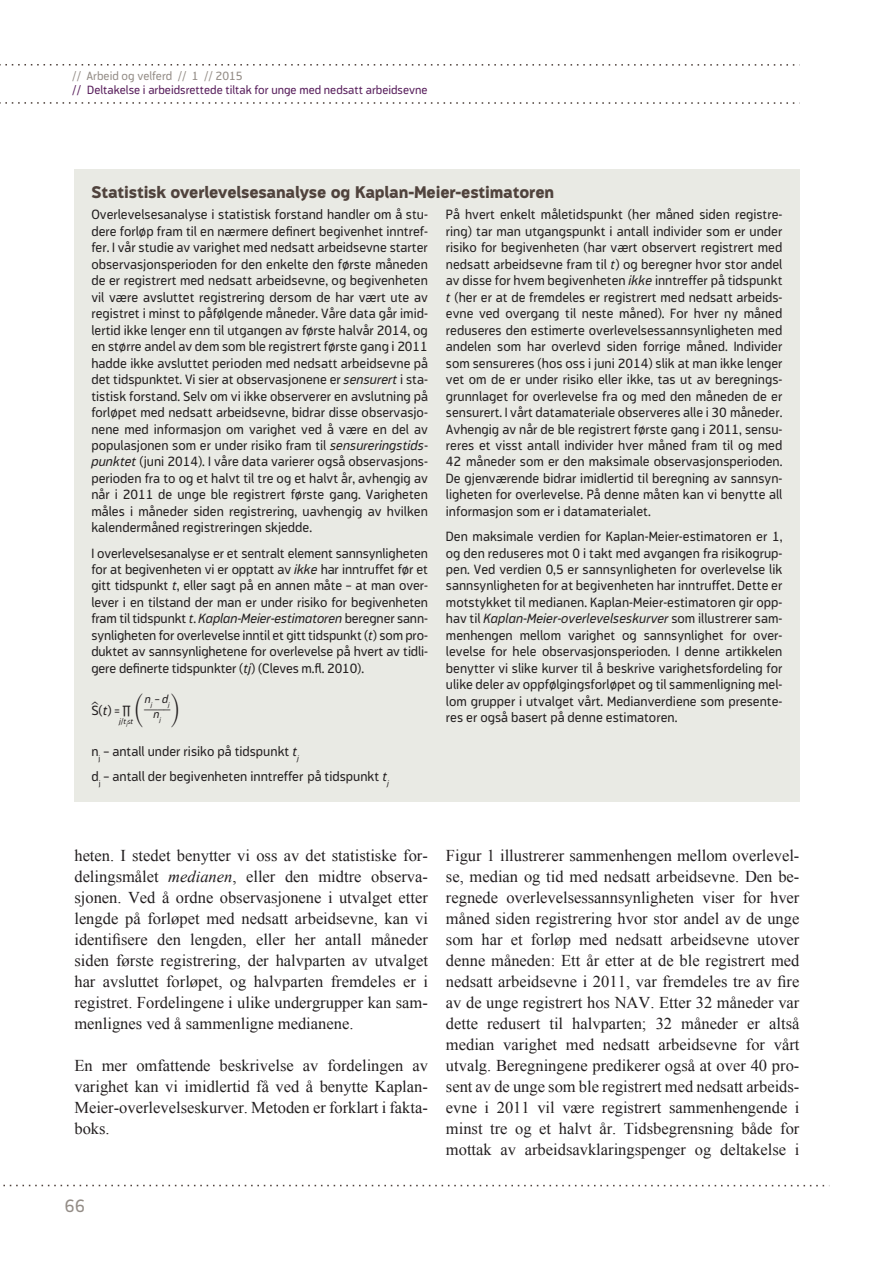
<style>
.page{position:relative;width:893px;height:1263px;background:#fff}
.page>*{position:absolute;margin:0;border:0;box-sizing:border-box;transform-origin:0 0}
.t1{font:18px "Modus";color:#948d87}
.t2{font:16.5px/21px "Times New Roman";color:#231f20;text-align:justify}
.t3{font:800 16.5px "Modus";letter-spacing:-.01em;color:#50433d}
.t4{font:13.95px "STIX Size Three Sym";color:#231f20}
.t5{font:13.5px/16.5px "Modus";color:#231f20;text-align:justify}
.t6{font:12px "Modus";color:#561c5a}
.t7{font:12px "Modus";color:#948d87}
.t8{font:11.55px/9px "Modus";color:#231f20;scale:1.07 1}
.t9{font:italic 11.55px "Modus";color:#231f20}
.t10{font:italic 7.8px "Modus";color:#231f20}
.s1{font-style:italic}
.s2{font-style:normal}
.s3{font-family:"STIX Size Three Sym";font-size:13.95px}
</style>
<div class="page">
<svg style="left:0;top:64px;width:795px;height:2px"></svg>
<svg style="left:0;top:102px;width:795px;height:2px"></svg>
<svg style="left:3px;top:1185px;width:822px;height:1px"></svg>
<div style="left:74px;top:169px;width:725px;height:633px;background:#e9eae4"></div>
<p class="t7" style="left:72px;top:69px;width:172px">// Arbeid og velferd // 1 // 2015</p>
<p class="t6" style="left:72px;top:83px;width:357px">// Deltakelse i arbeidsrettede tiltak for unge med nedsatt arbeidsevne</p>
<p class="t3" style="left:91px;top:183px;width:464px">Statistisk overlevelsesanalyse og Kaplan-Meier-estimatoren</p>
<p class="t5" style="left:91px;top:206px;width:338px">Overlevelsesanalyse i statistisk forstand handler om å stu&shy;dere forløp fram til en nærmere definert begivenhet inntref&shy;fer. I vår studie av varighet med nedsatt arbeidsevne starter observasjonsperioden for den enkelte den første måneden de er registrert med nedsatt arbeidsevne, og begivenheten vil være avsluttet registrering dersom de har vært ute av registret i minst to påfølgende måneder. Våre data går imid&shy;lertid ikke lenger enn til utgangen av første halvår 2014, og en større andel av dem som ble registrert første gang i 2011 hadde ikke avsluttet perioden med nedsatt arbeidsevne på det tidspunktet. Vi sier at observasjonene er <span class="s1">sensurert</span> i sta&shy;tistisk forstand. Selv om vi ikke observerer en avslutning på forløpet med nedsatt arbeidsevne, bidrar disse observasjo&shy;nene med informasjon om varighet ved å være en del av populasjonen som er under risiko fram til <span class="s1">sensureringstids&shy;punktet</span> (juni 2014). I våre data varierer også observasjons&shy;perioden fra to og et halvt til tre og et halvt år, avhengig av når i 2011 de unge ble registrert første gang. Varigheten måles i måneder siden registrering, uavhengig av hvilken kalendermåned registreringen skjedde.</p>
<p class="t5" style="left:91px;top:545px;width:338px">I overlevelsesanalyse er et sentralt element sannsynligheten for at begivenheten vi er opptatt av <span class="s1">ikke</span> har inntruffet før et gitt tidspunkt <span class="s1">t</span>, eller sagt på en annen måte – at man over&shy;lever i en tilstand der man er under risiko for begivenheten fram til tidspunkt <span class="s1">t</span>. <span class="s1">Kaplan-Meier-estimatoren</span> beregner sann&shy;synligheten for overlevelse inntil et gitt tidspunkt (<span class="s1">t</span>) som pro&shy;duktet av sannsynlighetene for overlevelse på hvert av tidli&shy;gere definerte tidspunkter (<span class="s1">tj</span>) (Cleves m.fl. 2010).</p>
<p class="t5" style="left:91px;top:702px;width:41px">S<sup>ˆ</sup>(<span class="s1">t</span>) = ∏</p>
<p class="t4" style="left:134px;top:709px;width:12px">(</p>
<p class="t9" style="left:145px;top:692px;width:25px">n<sub>j</sub> <span class="s2">–</span> d</p>
<p class="t5" style="left:446px;top:206px;width:338px">På hvert enkelt måletidspunkt (her måned siden registre&shy;ring) tar man utgangspunkt i antall individer som er under risiko for begivenheten (har vært observert registrert med nedsatt arbeidsevne fram til <span class="s1">t</span>) og beregner hvor stor andel av disse for hvem begivenheten <span class="s1">ikke</span> inntreffer på tidspunkt <span class="s1">t</span> (her er at de fremdeles er registrert med nedsatt arbeids&shy;evne ved overgang til neste måned). For hver ny måned reduseres den estimerte overlevelsessannsynligheten med andelen som har overlevd siden forrige måned. Individer som sensureres (hos oss i juni 2014) slik at man ikke lenger vet om de er under risiko eller ikke, tas ut av beregnings&shy;grunnlaget for overlevelse fra og med den måneden de er sensurert. I vårt datamateriale observeres alle i 30 måneder.<br>Avhengig av når de ble registrert første gang i 2011, sensu&shy;reres et visst antall individer hver måned fram til og med 42 måneder som er den maksimale observasjonsperioden.<br>De gjenværende bidrar imidlertid til beregning av sannsyn&shy;ligheten for overlevelse. På denne måten kan vi benytte all informasjon som er i datamaterialet.</p>
<p class="t5" style="left:446px;top:528px;width:338px">Den maksimale verdien for Kaplan-Meier-estimatoren er 1, og den reduseres mot 0 i takt med avgangen fra risikogrup&shy;pen. Ved verdien 0,5 er sannsynligheten for overlevelse lik sannsynligheten for at begivenheten har inntruffet. Dette er motstykket til medianen. Kaplan-Meier-estimatoren gir opp&shy;hav til <span class="s1">Kaplan-Meier-overlevelseskurver</span> som illustrerer sam&shy;menhengen mellom varighet og sannsynlighet for over&shy;levelse for hele observasjonsperioden. I denne artikkelen benytter vi slike kurver til å beskrive varighetsfordeling for ulike deler av oppfølgingsforløpet og til sammenligning mel&shy;lom grupper i utvalget vårt. Medianverdiene som presente&shy;res er også basert på denne estimatoren.</p>
<p class="t8" style="left:154px;top:701px;width:27px;text-indent:-9px">____<sup>j </sup><span class="s1">n</span><sub>j</sub> <span class="s3">)</span></p>
<p class="t5" style="left:91px;top:739px;width:299px;line-height:25px">n<sub>j</sub> – antall under risiko på tidspunkt <span class="s1">t</span><sub>j<br></sub>d<sub>j</sub> – antall der begivenheten inntreffer på tidspunkt <span class="s1">t</span><sub>j</sub></p>
<p class="t10" style="left:119px;top:717px;width:16px">j<span class="s2">/</span>t<sub>j</sub><span class="s2">≤</span>t</p>
<p class="t2" style="left:74px;top:845px;width:355px">heten. I stedet benytter vi oss av det statistiske for&shy;delingsmålet <span class="s1">medianen</span>, eller den midtre observa&shy;sjonen. Ved å ordne observasjonene i utvalget etter lengde på forløpet med nedsatt arbeidsevne, kan vi identifisere den lengden, eller her antall måneder siden første registrering, der halvparten av utvalget har avsluttet forløpet, og halvparten fremdeles er i registret. Fordelingene i ulike undergrupper kan sam&shy;menlignes ved å sammenligne medianene.</p>
<p class="t2" style="left:74px;top:1055px;width:355px;text-align:left">En mer omfattende beskrivelse av fordelingen av varighet kan vi imidlertid få ved å benytte Kaplan-- Meier-overlevelseskurver. Metoden er forklart i fakta&shy;boks.</p>
<h1 class="t1" style="left:65px;top:1195px;width:22px">66</h1>
<p class="t2" style="left:446px;top:845px;width:355px">Figur 1 illustrerer sammenhengen mellom overlevel&shy;se, median og tid med nedsatt arbeidsevne. Den be&shy;regnede overlevelsessannsynligheten viser for hver måned siden registrering hvor stor andel av de unge som har et forløp med nedsatt arbeidsevne utover denne måneden: Ett år etter at de ble registrert med nedsatt arbeidsevne i 2011, var fremdeles tre av fire av de unge registrert hos NAV. Etter 32 måneder var dette redusert til halvparten; 32 måneder er altså median varighet med nedsatt arbeidsevne for vårt utvalg. Beregningene predikerer også at over 40 pro&shy;sent av de unge som ble registrert med nedsatt arbeids&shy;evne i 2011 vil være registrert sammenhengende i minst tre og et halvt år. Tidsbegrensning både for mottak av arbeidsavklaringspenger og deltakelse i</p>
</div>
